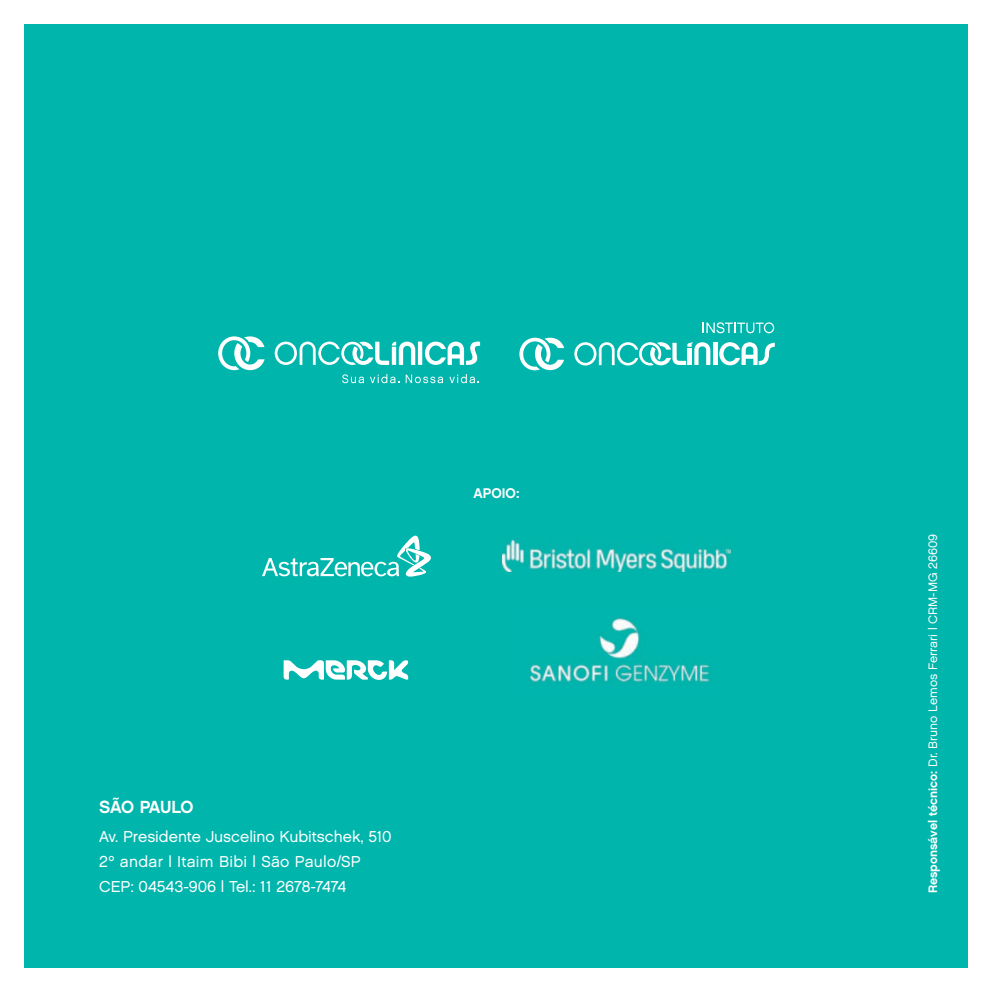
<style>
.page{position:relative;width:993px;height:993px;background:#fff}
.page>*{position:absolute;margin:0;border:0;box-sizing:border-box;transform-origin:0 0}
.t1{font:17.5px "Chalet New York Nineteen Sixty";letter-spacing:-.035em;color:#fff}
.t2{font:15.75px/24.5px "Chalet London Nineteen Sixty";color:#fff}
.t3{font:14px "Chalet New York Nineteen Sixty";color:#fff}
.t4{font:12.25px "Chalet London Nineteen Sixty";color:#fff}
.s1{font-family:"Chalet New York Nineteen Sixty"}
</style>
<div class="page">
<div style="left:25px;top:24px;width:942px;height:943px;background:#00b5ac"></div>
<svg style="left:274px;top:341px;width:206px;height:24px"></svg>
<svg style="left:218px;top:336px;width:46px;height:34px"></svg>
<svg style="left:342px;top:374px;width:22px;height:9px"></svg>
<svg style="left:370px;top:374px;width:29px;height:9px"></svg>
<svg style="left:405px;top:374px;width:38px;height:9px"></svg>
<svg style="left:449px;top:374px;width:29px;height:9px"></svg>
<svg style="left:519px;top:337px;width:45px;height:33px"></svg>
<hr style="left:713px;top:343px;width:4px;height:22px;background:#fff">
<svg style="left:574px;top:342px;width:136px;height:23px"></svg>
<svg style="left:719px;top:342px;width:55px;height:23px"></svg>
<svg style="left:702px;top:322px;width:72px;height:11px"></svg>
<svg style="left:283px;top:660px;width:125px;height:19px"></svg>
<img style="left:529px;top:618px;width:181px;height:65px">
<img style="left:502px;top:540px;width:228px;height:31px">
<svg style="left:262px;top:535px;width:169px;height:41px"></svg>
<p class="t3" style="left:473px;top:485px;width:47px">APOIO:</p>
<p class="t1" style="left:99px;top:796px;width:96px">SÃO PAULO</p>
<p class="t2" style="left:99px;top:824px;width:294px">Av. Presidente Juscelino Kubitschek, 510<br>2º andar | Itaim Bibi | São Paulo/SP<br>CEP: 04543-906 | Tel.: 11 2678-7474</p>
<p class="t4" style="left:925px;top:893px;width:361px;rotate:-90deg"><span class="s1">Responsável técnico:</span> Dr. Bruno Lemos Ferrari | CRM-MG 26609</p>
</div>
